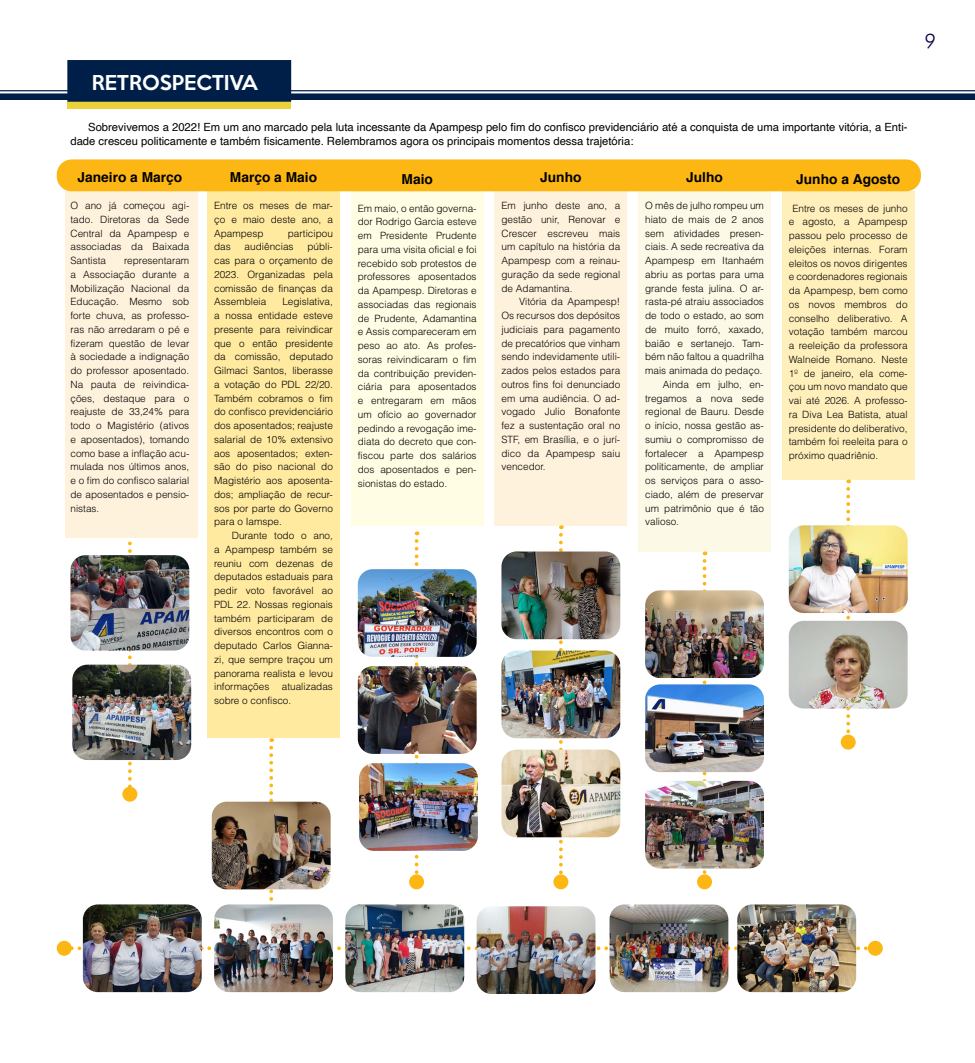
<style>
.page{position:relative;width:975px;height:1063px;background:#fff}
.page>*{position:absolute;margin:0;border:0;box-sizing:border-box;transform-origin:0 0}
.t1{font:300 20px "Futura BT";color:#0a0048}
.t2{font:500 18.75px "Keep Calm";color:#fff}
.t3{font:700 13.75px "Helvetica";color:#000}
.t4{font:11.25px/13.8px "Helvetica";color:#000}
.t5{font:300 10px/13.8px "Helvetica";color:#000;text-align:justify}
</style>
<div class="page">
<svg style="left:72px;top:946px;width:795px;height:4px"></svg>
<div style="left:57px;top:941px;width:15px;height:15px;background:#fdb714;border-radius:50%"></div>
<div style="left:867px;top:941px;width:15px;height:15px;background:#fdb714;border-radius:50%"></div>
<svg style="left:128px;top:541px;width:4px;height:246px"></svg>
<div style="left:122px;top:787px;width:15px;height:15px;background:#fdb714;border-radius:50%"></div>
<div style="left:781px;top:191px;width:133px;height:289px;background:#ffefbb"></div>
<div style="left:494px;top:191px;width:133px;height:334px;background:#fff2dd"></div>
<div style="left:638px;top:191px;width:133px;height:361px;background:#fcf9e6"></div>
<div style="left:351px;top:191px;width:132px;height:334px;background:#fffde3"></div>
<div style="left:207px;top:191px;width:133px;height:547px;background:#ffeaa0"></div>
<div style="left:65px;top:184px;width:132px;height:354px;background:#fff2dd"></div>
<div style="left:57px;top:159px;width:863px;height:32px;background:#fdb714;border-radius:15px"></div>
<hr style="left:0;top:90px;width:974px;height:1px;background:#001f48">
<svg style="left:0;top:93px;width:974px;height:7px;background:#102d53"></svg>
<div style="left:67px;top:101px;width:224px;height:7px;background:#ecd23a"></div>
<div style="left:67px;top:60px;width:224px;height:42px;background:#001f48;border:1px solid #001f48"></div>
<img style="left:70px;top:555px;width:119px;height:96px">
<img style="left:72px;top:665px;width:119px;height:95px">
<svg style="left:269px;top:748px;width:4px;height:153px"></svg>
<img style="left:212px;top:802px;width:118px;height:87px">
<img style="left:214px;top:904px;width:119px;height:88px">
<img style="left:83px;top:904px;width:119px;height:88px">
<img style="left:345px;top:904px;width:119px;height:88px">
<img style="left:476px;top:906px;width:119px;height:88px">
<img style="left:609px;top:904px;width:119px;height:88px">
<img style="left:737px;top:904px;width:119px;height:88px">
<svg style="left:414px;top:541px;width:4px;height:333px"></svg>
<div style="left:409px;top:874px;width:15px;height:15px;background:#fdb714;border-radius:50%"></div>
<img style="left:358px;top:569px;width:118px;height:88px">
<img style="left:358px;top:666px;width:118px;height:88px">
<img style="left:359px;top:763px;width:119px;height:88px">
<svg style="left:559px;top:535px;width:3px;height:339px"></svg>
<div style="left:553px;top:874px;width:15px;height:15px;background:#fdb714;border-radius:50%"></div>
<img style="left:501px;top:552px;width:119px;height:87px">
<img style="left:501px;top:651px;width:119px;height:87px">
<img style="left:501px;top:750px;width:119px;height:87px">
<svg style="left:702px;top:561px;width:4px;height:313px"></svg>
<div style="left:697px;top:874px;width:15px;height:15px;background:#fdb714;border-radius:50%"></div>
<img style="left:645px;top:590px;width:119px;height:88px">
<img style="left:645px;top:684px;width:119px;height:88px">
<img style="left:645px;top:781px;width:119px;height:88px">
<svg style="left:846px;top:489px;width:4px;height:246px"></svg>
<div style="left:840px;top:735px;width:15px;height:15px;background:#fdb714;border-radius:50%"></div>
<img style="left:788px;top:621px;width:119px;height:87px">
<img style="left:788px;top:525px;width:119px;height:88px">
<h2 class="t2" style="left:92px;top:67px;width:168px">RETROSPECTIVA</h2>
<p class="t4" style="left:70px;top:121px;width:838px;text-indent:18px">Sobrevivemos a 2022! Em um ano marcado pela luta incessante da Apampesp pelo fim do confisco previdenciário até a conquista de uma importante vitória, a Enti&shy;dade cresceu politicamente e também fisicamente. Relembramos agora os principais momentos dessa trajetória:</p>
<h3 class="t3" style="left:77px;top:168px;width:106px">Janeiro a Março</h3>
<p class="t5" style="left:70px;top:198px;width:120px">O ano já começou agi&shy;tado. Diretoras da Sede Central da Apampesp e associadas da Baixada Santista</p>
<h3 class="t3" style="left:230px;top:168px;width:89px">Março a Maio</h3>
<p class="t5" style="left:214px;top:198px;width:120px">Entre os meses de mar&shy;ço e maio deste ano, a Apampesp</p>
<h3 class="t3" style="left:540px;top:168px;width:43px">Junho</h3>
<p class="t5" style="left:501px;top:198px;width:120px">Em junho deste ano, a gestão unir, Renovar e Crescer escreveu mais um capítulo na história da Apampesp com a reinau&shy;guração da sede regional de Adamantina.</p>
<p class="t5" style="left:501px;top:295px;width:120px;text-indent:18px">Vitória da Apampesp!<br>Os recursos dos depósitos judiciais para pagamento de precatórios que vinham sendo indevidamente utili&shy;zados pelos estados para outros fins foi denunciado em uma audiência. O ad&shy;vogado Julio Bonafonte fez a sustentação oral no STF, em Brasília, e o jurí&shy;dico da Apampesp saiu vencedor.</p>
<h3 class="t3" style="left:686px;top:168px;width:38px">Julho</h3>
<p class="t5" style="left:645px;top:198px;width:120px">O mês de julho rompeu um</p>
<p class="t5" style="left:645px;top:212px;width:120px">hiato de mais de 2 anos</p>
<p class="t5" style="left:645px;top:226px;width:120px">sem atividades presen-</p>
<p class="t5" style="left:645px;top:240px;width:120px">ciais. A sede recreativa da</p>
<p class="t5" style="left:645px;top:253px;width:120px">Apampesp em Itanhaém</p>
<p class="t5" style="left:645px;top:267px;width:120px">abriu as portas para uma</p>
<p class="t5" style="left:645px;top:281px;width:120px">grande festa julina. O ar-</p>
<p class="t5" style="left:645px;top:295px;width:120px">rasta-pé atraiu associados</p>
<p class="t5" style="left:645px;top:308px;width:120px">de todo o estado, ao som</p>
<p class="t5" style="left:645px;top:322px;width:120px">de muito forró, xaxado,</p>
<p class="t5" style="left:645px;top:336px;width:120px">baião e sertanejo. Tam-</p>
<p class="t5" style="left:645px;top:350px;width:120px">bém não faltou a quadrilha</p>
<p class="t5" style="left:645px;top:363px;width:119px">mais animada do pedaço.</p>
<p class="t5" style="left:662px;top:377px;width:103px">Ainda em julho, en-</p>
<p class="t5" style="left:645px;top:391px;width:120px">tregamos a nova sede</p>
<p class="t5" style="left:645px;top:405px;width:120px">regional de Bauru. Desde</p>
<p class="t5" style="left:645px;top:418px;width:120px">o início, nossa gestão as-</p>
<p class="t5" style="left:645px;top:432px;width:120px">sumiu o compromisso de</p>
<p class="t5" style="left:645px;top:446px;width:120px">fortalecer a Apampesp</p>
<p class="t5" style="left:645px;top:460px;width:120px">politicamente, de ampliar</p>
<p class="t5" style="left:645px;top:473px;width:120px">os serviços para o asso-</p>
<p class="t5" style="left:645px;top:487px;width:120px">ciado, além de preservar</p>
<p class="t5" style="left:645px;top:501px;width:120px">um patrimônio que é tão</p>
<p class="t5" style="left:645px;top:515px;width:35px">valioso.</p>
<h3 class="t3" style="left:401px;top:170px;width:33px">Maio</h3>
<p class="t5" style="left:358px;top:201px;width:120px">Em maio, o então governa&shy;dor Rodrigo Garcia esteve em Presidente Prudente para uma visita oficial e foi recebido sob protestos de professores aposentados da Apampesp. Diretoras e associadas das regionais de Prudente, Adamantina e Assis compareceram em peso ao ato. As profes&shy;soras reivindicaram o fim da contribuição previden&shy;ciária para aposentados e entregaram em mãos um ofício ao governador pedindo a revogação ime&shy;diata do decreto que con&shy;fiscou parte dos salários dos aposentados e pen&shy;sionistas do estado.</p>
<h3 class="t3" style="left:796px;top:170px;width:105px">Junho a Agosto</h3>
<p class="t5" style="left:788px;top:201px;width:120px;text-indent:4px">Entre os meses de junho e agosto, a Apampesp passou pelo processo de eleições internas. Foram eleitos os novos dirigentes e coordenadores regionais da Apampesp, bem como os novos membros do conselho deliberativo. A votação também marcou a reeleição da professora Walneide Romano. Neste 1º de janeiro, ela come&shy;çou um novo mandato que vai até 2026. A professo&shy;ra Diva Lea Batista, atual presidente do deliberativo, também foi reeleita para o próximo quadriênio.</p>
<p class="t5" style="left:288px;top:226px;width:47px">participou</p>
<p class="t5" style="left:214px;top:240px;width:120px;text-indent:93px">públi&shy;cas para o orçamento de 2023. Organizadas pela comissão de finanças da Assembleia</p>
<p class="t5" style="left:214px;top:240px;width:18px">das</p>
<p class="t5" style="left:245px;top:240px;width:50px">audiências</p>
<p class="t5" style="left:70px;top:253px;width:120px;text-indent:54px">representaram a Associação durante a Mobilização Nacional da Educação. Mesmo sob forte chuva, as professo&shy;ras não arredaram o pé e fizeram questão de levar à sociedade a indignação do professor aposentado.<br>Na pauta de reivindica&shy;ções, destaque para o reajuste de 33,24% para todo o Magistério (ativos e aposentados), tomando como base a inflação acu&shy;mulada nos últimos anos, e o fim do confisco salarial de aposentados e pensio&shy;nistas.</p>
<p class="t5" style="left:214px;top:295px;width:120px;text-indent:68px">Legislativa, a nossa entidade esteve presente para reivindicar que o então presidente da comissão, deputado Gilmaci Santos, liberasse a votação do PDL 22/20.<br>Também cobramos o fim do confisco previdenciário dos aposentados; reajuste salarial de 10% extensivo aos aposentados; exten&shy;são do piso nacional do Magistério aos aposenta&shy;dos; ampliação de recur&shy;sos por parte do Governo para o Iamspe.</p>
<p class="t5" style="left:214px;top:528px;width:120px;text-indent:18px">Durante todo o ano, a Apampesp também se reuniu com dezenas de deputados estaduais para pedir voto favorável ao PDL 22. Nossas regionais também participaram de diversos encontros com o deputado Carlos Gianna&shy;zi, que sempre traçou um panorama realista e levou informações atualizadas sobre o confisco.</p>
<h1 class="t1" style="left:924px;top:29px;width:13px">9</h1>
</div>
